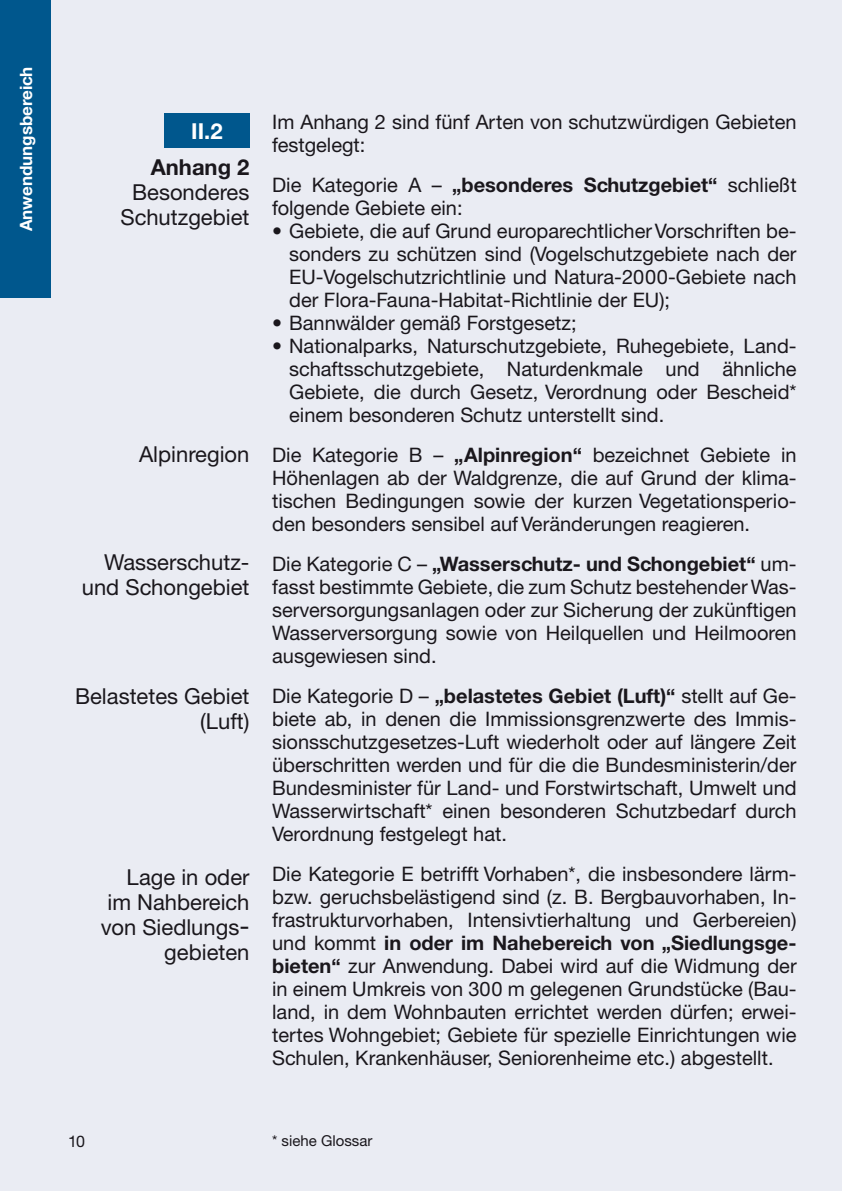
<style>
.page{position:relative;width:842px;height:1191px;background:#eaecf3}
.page>*{position:absolute;margin:0;border:0;box-sizing:border-box;transform-origin:0 0}
.t1{font:22px/25px "Helvetica Neue CE";color:#1a171c;text-align:right}
.t2{font:700 22px "Helvetica Neue CE";color:#1a171c}
.t3{font:700 22px "Helvetica Neue CE";color:#fff}
.t4{font:20px/23px "Helvetica Neue CE";color:#1a171c;text-align:justify}
.t5{font:700 17px "Helvetica Neue CE";color:#fff}
.t6{font:16px "Helvetica Neue CE";color:#1a171c}
.t7{font:15px "Helvetica Neue CE";color:#1a171c}
.s1{font-weight:700}
</style>
<div class="page">
<div style="left:164px;top:113px;width:85px;height:34px;background:#00578d"></div>
<div style="left:0;top:0;width:51px;height:298px;background:#00578d"></div>
<p class="t5" style="left:15px;top:231px;width:166px;rotate:-90deg">Anwendungsbereich</p>
<p class="t3" style="left:191px;top:117px;width:33px">II.2</p>
<p class="t2" style="left:151px;top:154px;width:100px">Anhang 2</p>
<p class="t1" style="left:121px;top:180px;width:130px;text-align:center">Besonderes<br>Schutzgebiet</p>
<p class="t1" style="left:139px;top:442px;width:112px">Alpinregion</p>
<p class="t1" style="left:82px;top:550px;width:169px">Wasserschutz&shy;und Schongebiet</p>
<p class="t1" style="left:75px;top:684px;width:176px">Belastetes Gebiet (Luft)</p>
<p class="t1" style="left:101px;top:865px;width:150px">Lage in oder im Nahbereich von Siedlungs&shy;gebieten</p>
<p class="t4" style="left:272px;top:111px;width:526px">Im Anhang 2 sind fünf Arten von schutzwürdigen Gebieten festgelegt:</p>
<p class="t4" style="left:272px;top:174px;width:526px">Die Kategorie A – <span class="s1">„besonderes Schutzgebiet“</span> schließt folgende Gebiete ein:</p>
<p class="t4" style="left:289px;top:220px;width:509px;text-indent:-17px">• Gebiete, die auf Grund europarechtlicher Vorschriften be&shy;sonders zu schützen sind (Vogelschutzgebiete nach der EU-Vogelschutzrichtlinie und Natura-2000-Gebiete nach der Flora-Fauna-Habitat-Richtlinie der EU);</p>
<p class="t4" style="left:272px;top:312px;width:306px">• Bannwälder gemäß Forstgesetz;</p>
<p class="t4" style="left:289px;top:335px;width:509px;text-indent:-17px">• Nationalparks, Naturschutzgebiete, Ruhegebiete, Land&shy;schaftsschutzgebiete, Naturdenkmale und ähnliche Gebiete, die durch Gesetz, Verordnung oder Bescheid* einem besonderen Schutz unterstellt sind.</p>
<p class="t4" style="left:272px;top:444px;width:526px">Die Kategorie B – <span class="s1">„Alpinregion“</span> bezeichnet Gebiete in Höhenlagen ab der Waldgrenze, die auf Grund der klima&shy;tischen Bedingungen sowie der kurzen Vegetationsperio&shy;den besonders sensibel auf Veränderungen reagieren.</p>
<p class="t4" style="left:272px;top:553px;width:526px">Die Kategorie C – <span class="s1">„Wasserschutz- und Schongebiet“</span> um&shy;fasst bestimmte Gebiete, die zum Schutz bestehender Was&shy;serversorgungsanlagen oder zur Sicherung der zukünftigen Wasserversorgung sowie von Heilquellen und Heilmooren ausgewiesen sind.</p>
<p class="t4" style="left:272px;top:685px;width:526px">Die Kategorie D – <span class="s1">„belastetes Gebiet (Luft)“</span> stellt auf Ge&shy;biete ab, in denen die Immissionsgrenzwerte des Immis&shy;sionsschutzgesetzes-Luft wiederholt oder auf längere Zeit überschritten werden und für die die Bundesministerin/der Bundesminister für Land- und Forstwirtschaft, Umwelt und Wasserwirtschaft* einen besonderen Schutzbedarf durch Verordnung festgelegt hat.</p>
<p class="t4" style="left:272px;top:863px;width:526px">Die Kategorie E betrifft Vorhaben*, die insbesondere lärm&shy;bzw. geruchsbelästigend sind (z. B. Bergbauvorhaben, In&shy;frastrukturvorhaben, Intensivtierhaltung und Gerbereien) und kommt <span class="s1">in oder im Nahebereich von „Siedlungsge&shy;bieten“</span> zur Anwendung. Dabei wird auf die Widmung der in einem Umkreis von 300 m gelegenen Grundstücke (Bau&shy;land, in dem Wohnbauten errichtet werden dürfen; erwei&shy;tertes Wohngebiet; Gebiete für spezielle Einrichtungen wie Schulen, Krankenhäuser, Seniorenheime etc.) abgestellt.</p>
<p class="t6" style="left:68px;top:1131px;width:18px">10</p>
<p class="t7" style="left:272px;top:1131px;width:102px">* siehe Glossar</p>
</div>
